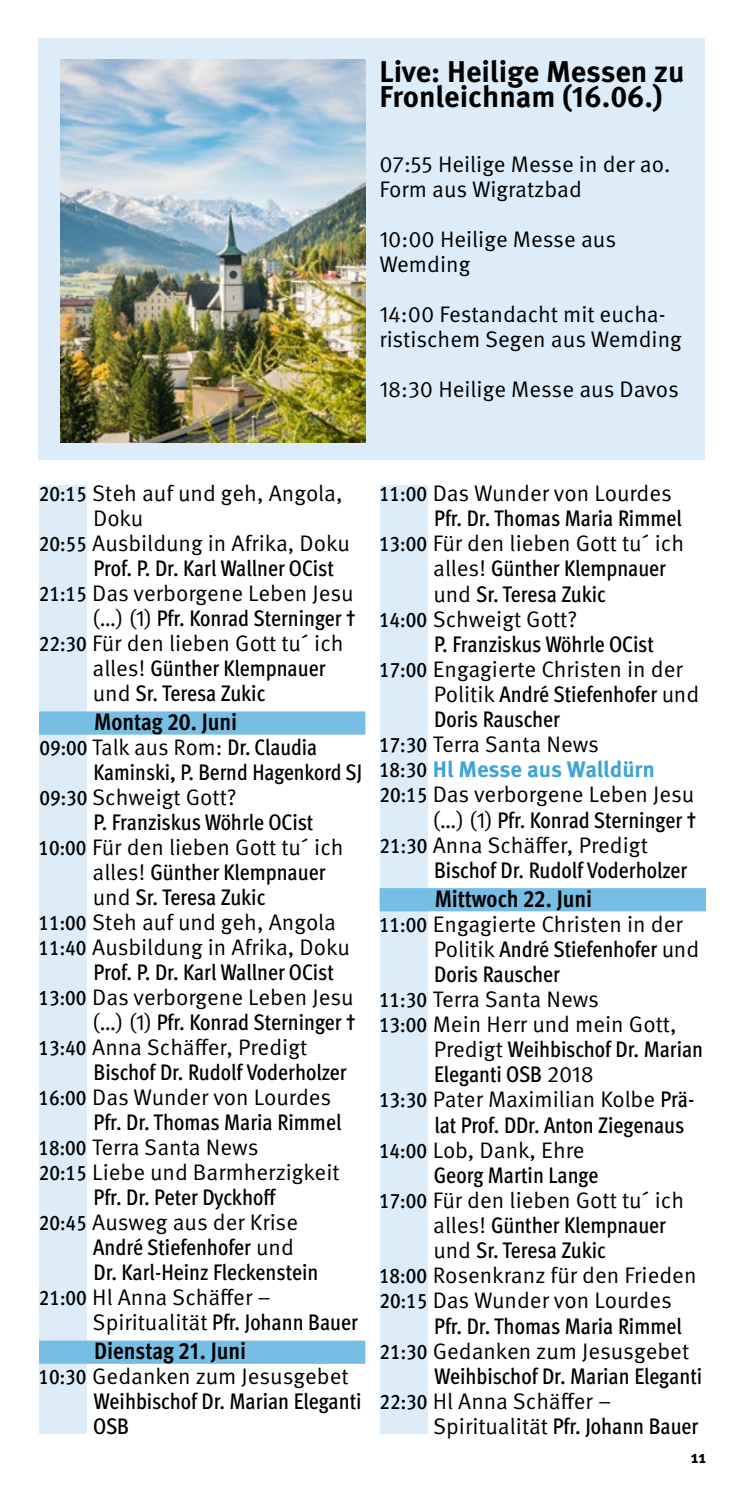
<style>
.page{position:relative;width:745px;height:1489px;background:#fff}
.page>*{position:absolute;margin:0;border:0;box-sizing:border-box;transform-origin:0 0}
.t1{font:700 30px/25px "Meta Pro";color:#000}
.t2{font:700 condensed 23.75px "Meta Pro";color:#000}
.t3{font:22.5px/25px "Meta Pro Norm";color:#000}
.t4{font:500 condensed 22.5px/25px "Meta Pro";letter-spacing:-.005em;color:#000}
.t5{font:700 22.5px "Meta Pro";letter-spacing:-.005em;color:#3fa3d7}
.t6{font:700 17.5px "Meta Pro";color:#000}
.s1{font-family:"Meta Pro";font-weight:500;font-stretch:condensed;font-size:21.25px}
.s2{font-family:"Meta Pro Norm";font-weight:400;font-stretch:normal}
.s3{font-family:"Meta Pro";font-weight:500;font-stretch:condensed}
.s4{font-weight:500;font-stretch:condensed;font-size:21.25px;color:#000}
</style>
<div class="page">
<div style="left:39px;top:485px;width:48px;height:948px;background:#dcecf8"></div>
<div style="left:379px;top:485px;width:48px;height:948px;background:#dcecf8"></div>
<div style="left:39px;top:711px;width:326px;height:23px;background:#77bee5"></div>
<div style="left:39px;top:1340px;width:326px;height:23px;background:#77bee5"></div>
<div style="left:379px;top:888px;width:326px;height:23px;background:#77bee5"></div>
<div style="left:38px;top:38px;width:666px;height:422px;background:#dcecf8"></div>
<img style="left:60px;top:60px;width:305px;height:382px">
<h1 class="t1" style="left:379px;top:58px;width:306px">Live: Heilige Messen zu<br>Fronleichnam (16.06.)</h1>
<p class="t3" style="left:379px;top:150px;width:292px">07:55 Heilige Messe in der ao.<br>Form aus Wigratzbad</p>
<p class="t3" style="left:379px;top:225px;width:238px">10:00 Heilige Messe aus<br>Wemding</p>
<p class="t3" style="left:379px;top:300px;width:304px">14:00 Festandacht mit eucha&shy;ristischem Segen aus Wemding</p>
<p class="t3" style="left:379px;top:375px;width:301px">18:30 Heilige Messe aus Davos</p>
<p class="t3" style="left:39px;top:479px;width:305px"><span class="s1">20:15</span> Steh auf und geh, Angola,</p>
<p class="t3" style="left:93px;top:504px;width:52px">Doku</p>
<p class="t3" style="left:39px;top:529px;width:312px"><span class="s1">20:55</span> Ausbildung in Afrika, Doku</p>
<p class="t4" style="left:93px;top:554px;width:242px">Prof. P. Dr. Karl Wallner OCist</p>
<p class="t3" style="left:39px;top:579px;width:316px"><span class="s1">21:15</span> Das verborgene Leben Jesu</p>
<p class="t4" style="left:92px;top:604px;width:265px"><span class="s2">(…) (1)</span> Pfr. Konrad Sterninger †</p>
<p class="t3" style="left:39px;top:629px;width:306px"><span class="s1">22:30</span> Für den lieben Gott tu´ ich</p>
<p class="t4" style="left:92px;top:654px;width:234px"><span class="s2">alles!</span> Günther Klempnauer <span class="s2">und</span> Sr. Teresa Zukic</p>
<p class="t2" style="left:94px;top:703px;width:145px">Montag 20. Juni</p>
<p class="t3" style="left:39px;top:733px;width:279px"><span class="s1">09:00</span> Talk aus Rom: <span class="s3">Dr. Claudia</span></p>
<p class="t4" style="left:93px;top:757px;width:270px">Kaminski, P. Bernd Hagenkord SJ</p>
<p class="t3" style="left:39px;top:783px;width:199px"><span class="s1">09:30</span> Schweigt Gott?</p>
<p class="t4" style="left:93px;top:807px;width:221px">P. Franziskus Wöhrle OCist</p>
<p class="t3" style="left:38px;top:833px;width:306px"><span class="s1">10:00</span> Für den lieben Gott tu´ ich</p>
<p class="t4" style="left:92px;top:857px;width:234px"><span class="s2">alles!</span> Günther Klempnauer <span class="s2">und</span> Sr. Teresa Zukic</p>
<p class="t3" style="left:38px;top:908px;width:313px"><span class="s1">11:00</span> Steh auf und geh, Angola<br><span class="s1">11:40</span> Ausbildung in Afrika, Doku</p>
<p class="t4" style="left:93px;top:957px;width:242px">Prof. P. Dr. Karl Wallner OCist</p>
<p class="t3" style="left:38px;top:983px;width:316px"><span class="s1">13:00</span> Das verborgene Leben Jesu</p>
<p class="t4" style="left:92px;top:1008px;width:265px"><span class="s2">(…) (1)</span> Pfr. Konrad Sterninger †</p>
<p class="t3" style="left:38px;top:1033px;width:270px"><span class="s1">13:40</span> Anna Schäffer, Predigt</p>
<p class="t4" style="left:93px;top:1058px;width:254px">Bischof Dr. Rudolf Voderholzer</p>
<p class="t3" style="left:38px;top:1083px;width:294px"><span class="s1">16:00</span> Das Wunder von Lourdes</p>
<p class="t4" style="left:93px;top:1108px;width:249px">Pfr. Dr. Thomas Maria Rimmel</p>
<p class="t3" style="left:38px;top:1133px;width:302px"><span class="s1">18:00</span> Terra Santa News<br><span class="s1">20:15</span> Liebe und Barmherzigkeit</p>
<p class="t4" style="left:93px;top:1183px;width:184px">Pfr. Dr. Peter Dyckhoff</p>
<p class="t3" style="left:39px;top:1208px;width:260px"><span class="s1">20:45</span> Ausweg aus der Krise</p>
<p class="t4" style="left:93px;top:1233px;width:227px">André Stiefenhofer <span class="s2">und<br></span>Dr. Karl-Heinz Fleckenstein</p>
<p class="t3" style="left:39px;top:1283px;width:233px"><span class="s1">21:00</span> Hl Anna Schäffer –</p>
<p class="t4" style="left:93px;top:1308px;width:266px"><span class="s2">Spiritualität</span> Pfr. Johann Bauer</p>
<p class="t2" style="left:94px;top:1332px;width:153px">Dienstag 21. Juni</p>
<p class="t3" style="left:38px;top:1362px;width:311px"><span class="s1">10:30</span> Gedanken zum Jesusgebet</p>
<p class="t4" style="left:93px;top:1386px;width:270px">Weihbischof Dr. Marian Eleganti<br>OSB</p>
<p class="t3" style="left:379px;top:479px;width:294px"><span class="s1">11:00</span> Das Wunder von Lourdes</p>
<p class="t4" style="left:434px;top:504px;width:249px">Pfr. Dr. Thomas Maria Rimmel</p>
<p class="t3" style="left:379px;top:529px;width:306px"><span class="s1">13:00</span> Für den lieben Gott tu´ ich</p>
<p class="t4" style="left:433px;top:554px;width:234px"><span class="s2">alles!</span> Günther Klempnauer <span class="s2">und</span> Sr. Teresa Zukic</p>
<p class="t3" style="left:379px;top:605px;width:200px"><span class="s1">14:00</span> Schweigt Gott?</p>
<p class="t4" style="left:434px;top:629px;width:221px">P. Franziskus Wöhrle OCist</p>
<p class="t3" style="left:379px;top:655px;width:305px"><span class="s1">17:00</span> Engagierte Christen in der</p>
<p class="t4" style="left:433px;top:680px;width:267px"><span class="s2">Politik</span> André Stiefenhofer <span class="s2">und<br></span>Doris Rauscher</p>
<p class="t3" style="left:379px;top:730px;width:221px"><span class="s1">17:30</span> Terra Santa News</p>
<p class="t5" style="left:379px;top:752px;width:277px"><span class="s4">18:30</span> Hl Messe aus Walldürn</p>
<p class="t3" style="left:379px;top:780px;width:316px"><span class="s1">20:15</span> Das verborgene Leben Jesu</p>
<p class="t4" style="left:432px;top:805px;width:265px"><span class="s2">(…) (1)</span> Pfr. Konrad Sterninger †</p>
<p class="t3" style="left:379px;top:831px;width:270px"><span class="s1">21:30</span> Anna Schäffer, Predigt</p>
<p class="t4" style="left:434px;top:855px;width:254px">Bischof Dr. Rudolf Voderholzer</p>
<p class="t2" style="left:434px;top:880px;width:159px">Mittwoch 22. Juni</p>
<p class="t3" style="left:379px;top:909px;width:305px"><span class="s1">11:00</span> Engagierte Christen in der</p>
<p class="t4" style="left:433px;top:934px;width:267px"><span class="s2">Politik</span> André Stiefenhofer <span class="s2">und<br></span>Doris Rauscher</p>
<p class="t3" style="left:379px;top:985px;width:299px"><span class="s1">11:30</span> Terra Santa News<br><span class="s1">13:00</span> Mein Herr und mein Gott,</p>
<p class="t4" style="left:433px;top:1035px;width:271px"><span class="s2">Predigt</span> Weihbischof Dr. Marian<br>Eleganti OSB <span class="s2">2018</span></p>
<p class="t3" style="left:379px;top:1085px;width:316px"><span class="s1">13:30</span> Pater Maximilian Kolbe <span class="s3">Prä-</span></p>
<p class="t4" style="left:434px;top:1110px;width:251px">lat Prof. DDr. Anton Ziegenaus</p>
<p class="t3" style="left:379px;top:1135px;width:207px"><span class="s1">14:00</span> Lob, Dank, Ehre</p>
<p class="t4" style="left:433px;top:1160px;width:166px">Georg Martin Lange</p>
<p class="t3" style="left:379px;top:1186px;width:306px"><span class="s1">17:00</span> Für den lieben Gott tu´ ich</p>
<p class="t4" style="left:433px;top:1210px;width:234px"><span class="s2">alles!</span> Günther Klempnauer <span class="s2">und</span> Sr. Teresa Zukic</p>
<p class="t3" style="left:379px;top:1261px;width:319px"><span class="s1">18:00</span> Rosenkranz für den Frieden<br><span class="s1">20:15</span> Das Wunder von Lourdes</p>
<p class="t4" style="left:434px;top:1311px;width:249px">Pfr. Dr. Thomas Maria Rimmel</p>
<p class="t3" style="left:379px;top:1336px;width:311px"><span class="s1">21:30</span> Gedanken zum Jesusgebet</p>
<p class="t4" style="left:434px;top:1361px;width:269px">Weihbischof Dr. Marian Eleganti</p>
<p class="t3" style="left:379px;top:1386px;width:233px"><span class="s1">22:30</span> Hl Anna Schäffer –</p>
<p class="t4" style="left:433px;top:1411px;width:266px"><span class="s2">Spiritualität</span> Pfr. Johann Bauer</p>
<p class="t6" style="left:690px;top:1443px;width:17px">11</p>
</div>
